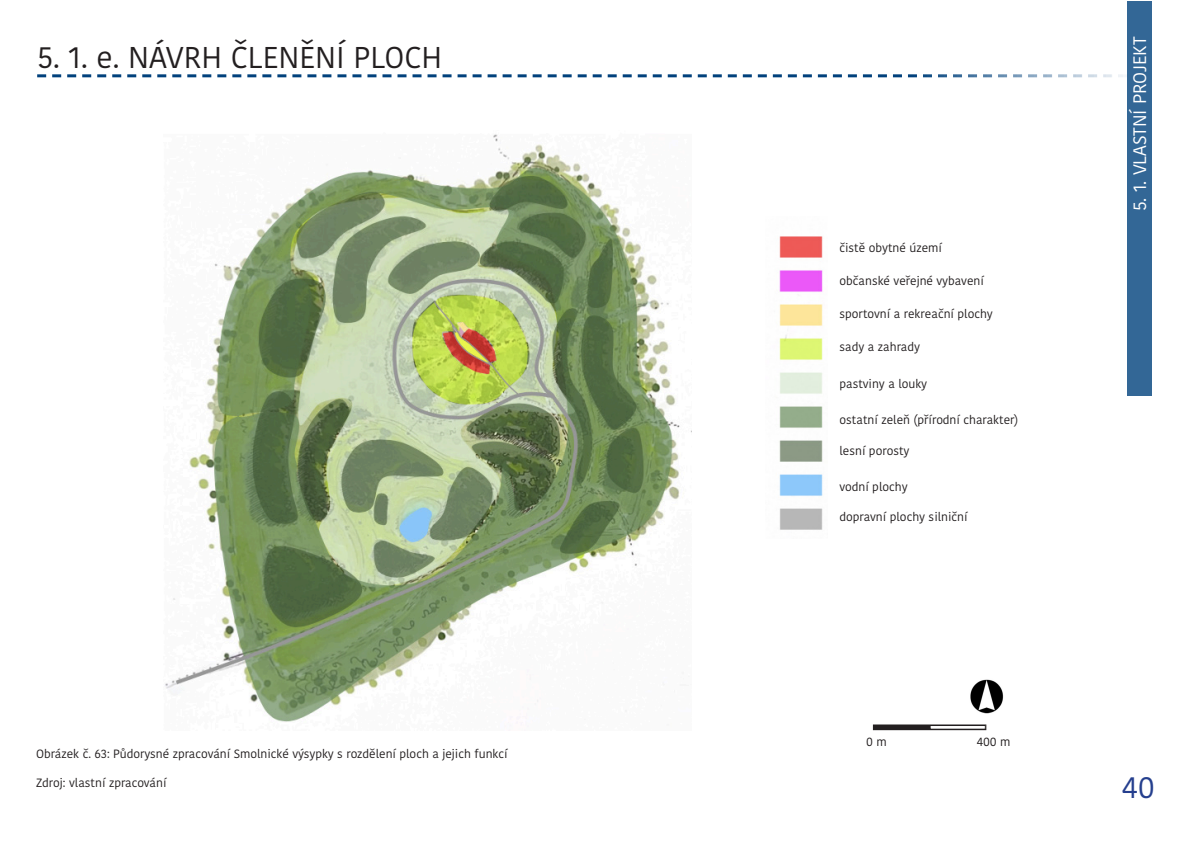
<style>
.page{position:relative;width:1191px;height:842px;background:#fff}
.page>*{position:absolute;margin:0;border:0;box-sizing:border-box;transform-origin:0 0}
.t1{font:30px "Kohinoor Bangla";color:#231f20}
.t2{font:30px "Kohinoor Bangla";color:#253f8e}
.t3{font:18px "Kohinoor Bangla";color:#fff}
.t4{font:12px "Kohinoor Bangla";color:#231f20}
</style>
<div class="page">
<div style="left:1127px;top:1px;width:24px;height:394px;background:#336796"></div>
<svg style="left:37px;top:74px;width:1086px;height:3px"></svg>
<img style="left:970px;top:679px;width:34px;height:35px">
<div style="left:873px;top:724px;width:113px;height:6px;border:2px solid #231f20"></div>
<hr style="left:930px;top:725px;width:55px;height:4px;background:#fff">
<div style="left:929px;top:725px;width:56px;height:5px;border:1px solid #231f20"></div>
<img style="left:165px;top:134px;width:515px;height:588px">
<img style="left:779px;top:236px;width:44px;height:294px">
<p class="t1" style="left:37px;top:35px;width:406px">5. 1. e. NÁVRH ČLENĚNÍ PLOCH</p>
<p class="t4" style="left:36px;top:745px;width:473px">Obrázek č. 63: Půdorysné zpracování Smolnické výsypky s rozdělení ploch a jejich funkcí</p>
<p class="t4" style="left:36px;top:774px;width:132px">Zdroj: vlastní zpracování</p>
<p class="t4" style="left:839px;top:239px;width:104px">čistě obytné území</p>
<p class="t4" style="left:839px;top:271px;width:146px">občanské veřejné vybavení</p>
<p class="t4" style="left:839px;top:305px;width:155px">sportovní a rekreační plochy</p>
<p class="t4" style="left:839px;top:337px;width:82px">sady a zahrady</p>
<p class="t4" style="left:839px;top:374px;width:89px">pastviny a louky</p>
<p class="t4" style="left:839px;top:411px;width:180px">ostatní zeleň (přírodní charakter)</p>
<p class="t4" style="left:839px;top:441px;width:71px">lesní porosty</p>
<p class="t4" style="left:839px;top:477px;width:70px">vodní plochy</p>
<p class="t4" style="left:839px;top:508px;width:130px">dopravní plochy silniční</p>
<p class="t4" style="left:866px;top:733px;width:22px">0 m</p>
<p class="t4" style="left:976px;top:733px;width:35px">400 m</p>
<p class="t3" style="left:1125px;top:211px;width:176px;rotate:-90deg">5. 1. VLASTNÍ PROJEKT</p>
<p class="t2" style="left:1122px;top:765px;width:34px">40</p>
</div>
